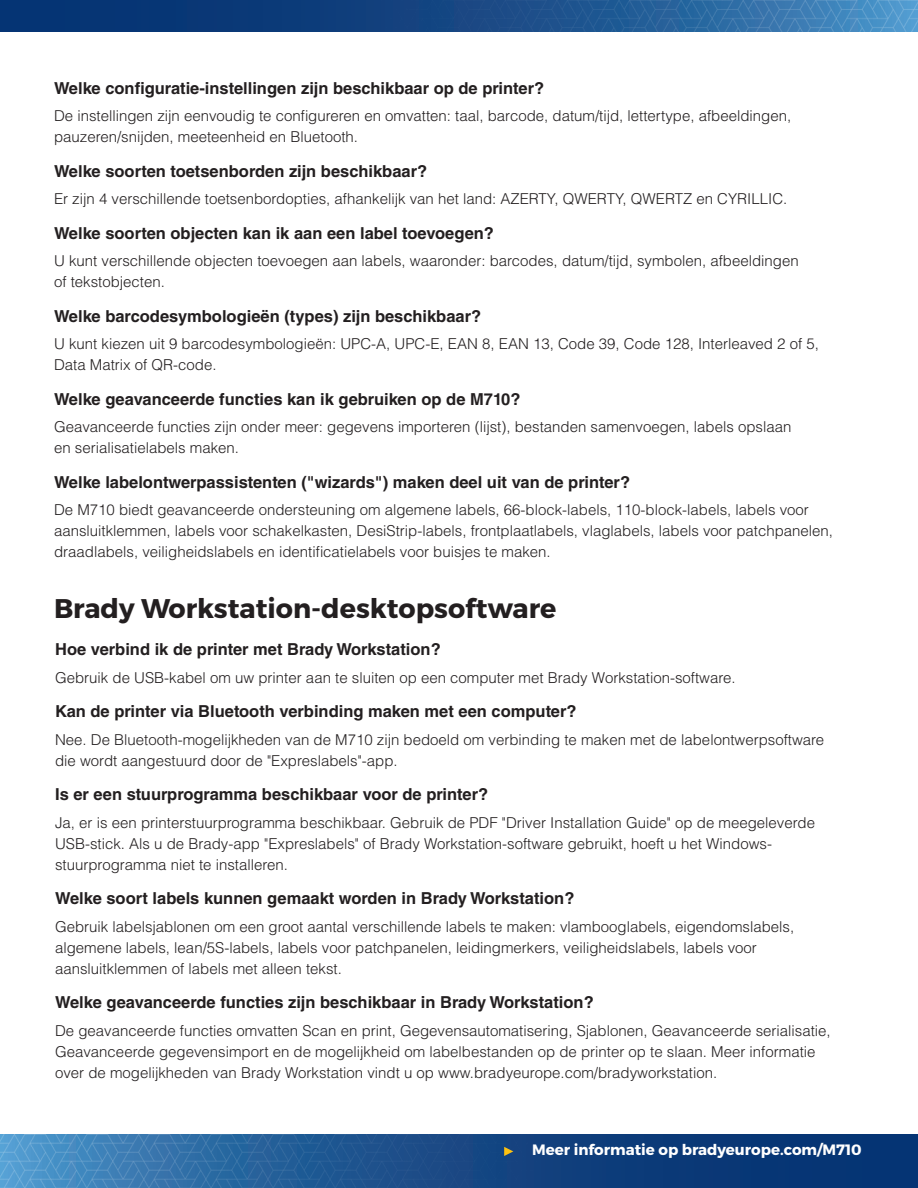
<style>
.page{position:relative;width:918px;height:1188px;background:#fff}
.page>*{position:absolute;margin:0;border:0;box-sizing:border-box;transform-origin:0 0}
.Section_Header{font:700 27px "Montserrat";color:#231f20}
.FAQ_QUESTIONS{font:700 16.5px "Helvetica LT Std";color:#231f20}
.Body_Copy{font:300 15px/21px "Helvetica LT Std";color:#231f20}
.Section_Header-2{font:700 15px "Montserrat";color:#fff}
</style>
<div class="page">
<img style="left:0;top:0;width:918px;height:32px">
<img style="left:0;top:1134px;width:918px;height:54px">
<svg style="left:504px;top:1147px;width:9px;height:9px"></svg>
<p class="FAQ_QUESTIONS" style="left:54px;top:78px;width:492px">Welke configuratie-instellingen zijn beschikbaar op de printer?</p>
<p class="Body_Copy" style="left:54px;top:105px;width:739px">De instellingen zijn eenvoudig te configureren en omvatten: taal, barcode, datum/tijd, lettertype, afbeeldingen, pauzeren/snijden, meeteenheid en Bluetooth.</p>
<p class="FAQ_QUESTIONS" style="left:54px;top:161px;width:375px">Welke soorten toetsenborden zijn beschikbaar?</p>
<p class="Body_Copy" style="left:54px;top:188px;width:735px">Er zijn 4 verschillende toetsenbordopties, afhankelijk van het land: AZERTY, QWERTY, QWERTZ en CYRILLIC.</p>
<p class="FAQ_QUESTIONS" style="left:54px;top:223px;width:442px">Welke soorten objecten kan ik aan een label toevoegen?</p>
<p class="Body_Copy" style="left:54px;top:250px;width:746px">U kunt verschillende objecten toevoegen aan labels, waaronder: barcodes, datum/tijd, symbolen, afbeeldingen of tekstobjecten.</p>
<p class="FAQ_QUESTIONS" style="left:54px;top:306px;width:429px">Welke barcodesymbologieën (types) zijn beschikbaar?</p>
<p class="Body_Copy" style="left:54px;top:333px;width:766px">U kunt kiezen uit 9 barcodesymbologieën: UPC-A, UPC-E, EAN 8, EAN 13, Code 39, Code 128, Interleaved 2 of 5,<br>Data Matrix of QR-code.</p>
<p class="FAQ_QUESTIONS" style="left:54px;top:389px;width:468px">Welke geavanceerde functies kan ik gebruiken op de M710?</p>
<p class="Body_Copy" style="left:54px;top:416px;width:739px">Geavanceerde functies zijn onder meer: gegevens importeren (lijst), bestanden samenvoegen, labels opslaan en serialisatielabels maken.</p>
<p class="FAQ_QUESTIONS" style="left:54px;top:472px;width:578px">Welke labelontwerpassistenten ("wizards") maken deel uit van de printer?</p>
<p class="Body_Copy" style="left:54px;top:499px;width:781px">De M710 biedt geavanceerde ondersteuning om algemene labels, 66-block-labels, 110-block-labels, labels voor aansluitklemmen, labels voor schakelkasten, DesiStrip-labels, frontplaatlabels, vlaglabels, labels voor patchpanelen, draadlabels, veiligheidslabels en identificatielabels voor buisjes te maken.</p>
<p class="Section_Header" style="left:54px;top:591px;width:504px">Brady Workstation-desktopsoftware</p>
<p class="FAQ_QUESTIONS" style="left:55px;top:639px;width:387px">Hoe verbind ik de printer met Brady Workstation?</p>
<p class="Body_Copy" style="left:55px;top:667px;width:682px">Gebruik de USB-kabel om uw printer aan te sluiten op een computer met Brady Workstation-software.</p>
<p class="FAQ_QUESTIONS" style="left:55px;top:701px;width:523px">Kan de printer via Bluetooth verbinding maken met een computer?</p>
<p class="Body_Copy" style="left:55px;top:729px;width:771px">Nee. De Bluetooth-mogelijkheden van de M710 zijn bedoeld om verbinding te maken met de labelontwerpsoftware die wordt aangestuurd door de "Expreslabels"-app.</p>
<p class="FAQ_QUESTIONS" style="left:55px;top:784px;width:435px">Is er een stuurprogramma beschikbaar voor de printer?</p>
<p class="Body_Copy" style="left:55px;top:812px;width:761px">Ja, er is een printerstuurprogramma beschikbaar. Gebruik de PDF "Driver Installation Guide" op de meegeleverde<br>USB-stick. Als u de Brady-app "Expreslabels" of Brady Workstation-software gebruikt, hoeft u het Windows&shy;stuurprogramma niet te installeren.</p>
<p class="FAQ_QUESTIONS" style="left:55px;top:888px;width:521px">Welke soort labels kunnen gemaakt worden in Brady Workstation?</p>
<p class="Body_Copy" style="left:55px;top:916px;width:741px">Gebruik labelsjablonen om een groot aantal verschillende labels te maken: vlambooglabels, eigendomslabels, algemene labels, lean/5S-labels, labels voor patchpanelen, leidingmerkers, veiligheidslabels, labels voor aansluitklemmen of labels met alleen tekst.</p>
<p class="FAQ_QUESTIONS" style="left:55px;top:992px;width:540px">Welke geavanceerde functies zijn beschikbaar in Brady Workstation?</p>
<p class="Body_Copy" style="left:55px;top:1020px;width:777px">De geavanceerde functies omvatten Scan en print, Gegevensautomatisering, Sjablonen, Geavanceerde serialisatie,<br>Geavanceerde gegevensimport en de mogelijkheid om labelbestanden op de printer op te slaan. Meer informatie over de mogelijkheden van Brady Workstation vindt u op www.bradyeurope.com/bradyworkstation.</p>
<p class="Section_Header-2" style="left:532px;top:1141px;width:331px">Meer informatie op bradyeurope.com/M710</p>
</div>
